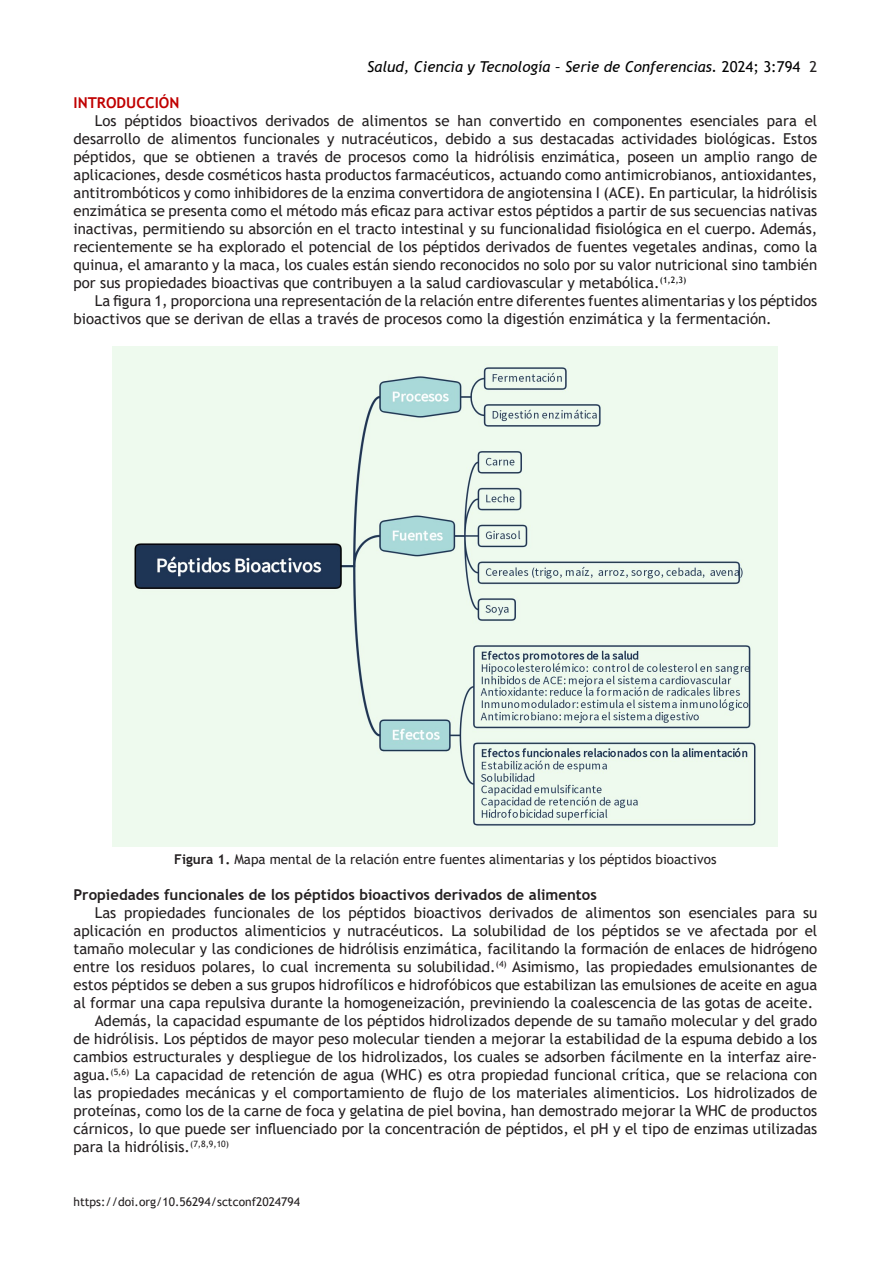
<style>
.page{position:relative;width:893px;height:1263px;background:#fff}
.page>*{position:absolute;margin:0;border:0;box-sizing:border-box;transform-origin:0 0}
.t1{font:15px/18px "Trebuchet MS";color:#231f20;text-align:justify}
.t2{font:700 15px "Trebuchet MS";color:#231f20}
.t3{font:italic 15px "Trebuchet MS";color:#000}
.t4{font:700 15px "Trebuchet MS";color:#c00000}
.t5{font:13.5px "Trebuchet MS";color:#231f20}
.t6{font:12px "Trebuchet MS";color:#231f20}
.s1{font-style:normal}
.s2{font-style:normal;color:#231f20}
.s3{font-weight:700}
</style>
<div class="page">
<img style="left:113px;top:347px;width:664px;height:499px">
<p class="t3" style="left:367px;top:58px;width:452px">Salud, Ciencia y Tecnología – Serie de Conferencias. <span class="s1">2024; 3:794</span> <span class="s2">2</span></p>
<p class="t4" style="left:74px;top:93px;width:107px">INTRODUCCIÓN</p>
<p class="t1" style="left:74px;top:112px;width:745px;text-indent:21px">Los péptidos bioactivos derivados de alimentos se han convertido en componentes esenciales para el desarrollo de alimentos funcionales y nutracéuticos, debido a sus destacadas actividades biológicas. Estos péptidos, que se obtienen a través de procesos como la hidrólisis enzimática, poseen un amplio rango de aplicaciones, desde cosméticos hasta productos farmacéuticos, actuando como antimicrobianos, antioxidantes, antitrombóticos y como inhibidores de la enzima convertidora de angiotensina I (ACE). En particular, la hidrólisis enzimática se presenta como el método más eficaz para activar estos péptidos a partir de sus secuencias nativas inactivas, permitiendo su absorción en el tracto intestinal y su funcionalidad fisiológica en el cuerpo. Además, recientemente se ha explorado el potencial de los péptidos derivados de fuentes vegetales andinas, como la quinua, el amaranto y la maca, los cuales están siendo reconocidos no solo por su valor nutricional sino también por sus propiedades bioactivas que contribuyen a la salud cardiovascular y metabólica.<sup>(1,2,3)</sup></p>
<p class="t1" style="left:74px;top:292px;width:745px;text-indent:21px">La figura 1, proporciona una representación de la relación entre diferentes fuentes alimentarias y los péptidos bioactivos que se derivan de ellas a través de procesos como la digestión enzimática y la fermentación.</p>
<p class="t5" style="left:174px;top:851px;width:544px"><span class="s3">Figura 1.</span> Mapa mental de la relación entre fuentes alimentarias y los péptidos bioactivos</p>
<p class="t2" style="left:74px;top:885px;width:525px">Propiedades funcionales de los péptidos bioactivos derivados de alimentos</p>
<p class="t1" style="left:74px;top:904px;width:745px;text-indent:21px">Las propiedades funcionales de los péptidos bioactivos derivados de alimentos son esenciales para su aplicación en productos alimenticios y nutracéuticos. La solubilidad de los péptidos se ve afectada por el tamaño molecular y las condiciones de hidrólisis enzimática, facilitando la formación de enlaces de hidrógeno entre los residuos polares, lo cual incrementa su solubilidad.<sup>(4)</sup> Asimismo, las propiedades emulsionantes de estos péptidos se deben a sus grupos hidrofílicos e hidrofóbicos que estabilizan las emulsiones de aceite en agua al formar una capa repulsiva durante la homogeneización, previniendo la coalescencia de las gotas de aceite.</p>
<p class="t1" style="left:74px;top:1012px;width:745px;text-indent:21px">Además, la capacidad espumante de los péptidos hidrolizados depende de su tamaño molecular y del grado de hidrólisis. Los péptidos de mayor peso molecular tienden a mejorar la estabilidad de la espuma debido a los cambios estructurales y despliegue de los hidrolizados, los cuales se adsorben fácilmente en la interfaz aire&shy;agua.<sup>(5,6)</sup> La capacidad de retención de agua (WHC) es otra propiedad funcional crítica, que se relaciona con las propiedades mecánicas y el comportamiento de flujo de los materiales alimenticios. Los hidrolizados de proteínas, como los de la carne de foca y gelatina de piel bovina, han demostrado mejorar la WHC de productos cárnicos, lo que puede ser influenciado por la concentración de péptidos, el pH y el tipo de enzimas utilizadas para la hidrólisis.<sup>(7,8,9,10)</sup></p>
<p class="t6" style="left:74px;top:1194px;width:228px">https://doi.org/10.56294/sctconf2024794</p>
</div>
